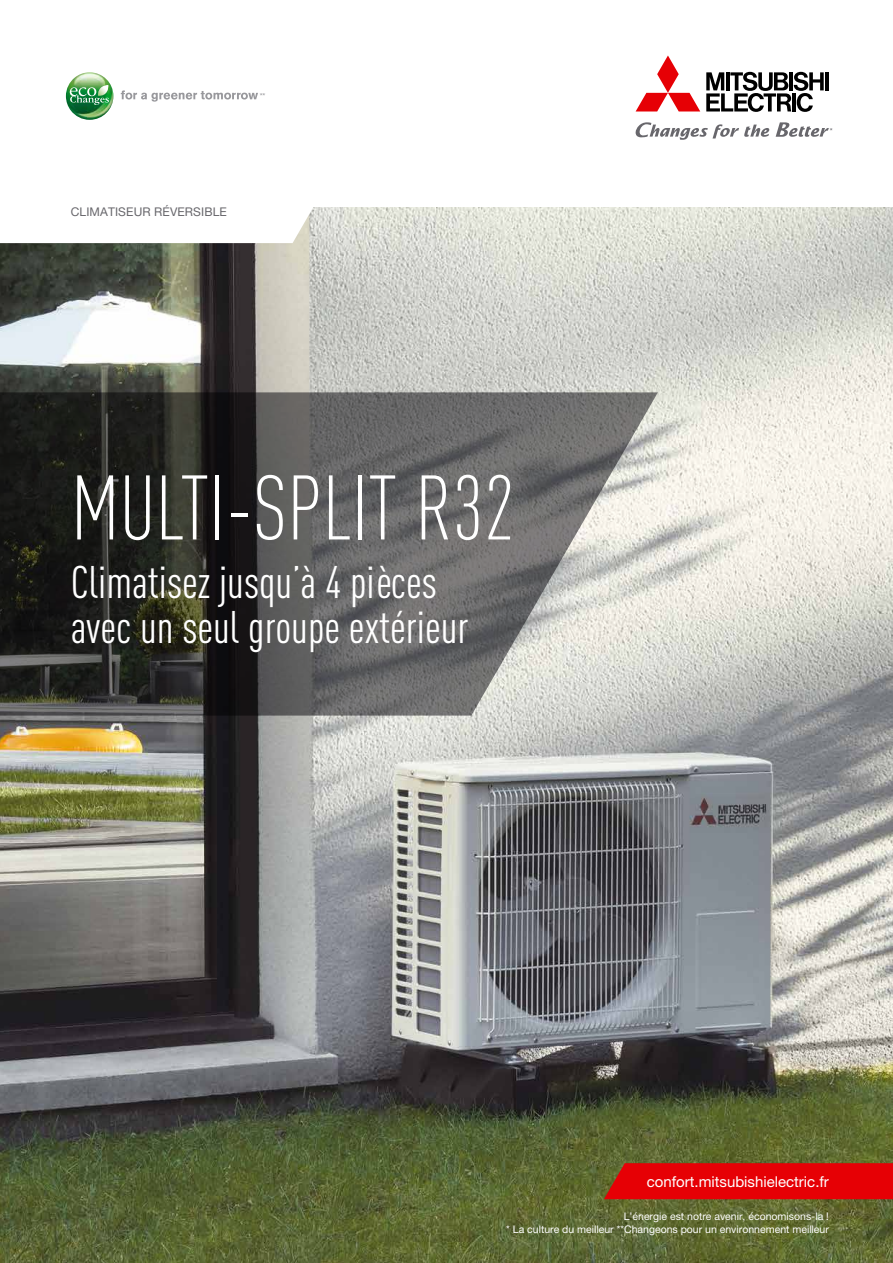
<style>
.page{position:relative;width:893px;height:1263px;background:#fff}
.page>*{position:absolute;margin:0;border:0;box-sizing:border-box;transform-origin:0 0}
.t1{font:300 90px "DIN Cond";color:#fff}
.t2{font:45px/45px "DIN Cond";color:#fff}
.t3{font:15px "Helvetica Neue LT Pro";color:#fff}
.t4{font:12px "Helvetica Neue LT Pro";letter-spacing:.01em;color:#68676c}
.t5{font:10.5px/13.5px "Helvetica Neue LT Pro";color:#fff;text-align:right}
.t6{font:8.4px "Helvetica Neue LT Pro";color:#98989c}
.t7{font:8.4px "Helvetica Neue LT Pro";color:#68676c}
</style>
<div class="page">
<svg style="left:636px;top:55px;width:64px;height:56px"></svg>
<hr style="left:825px;top:72px;width:4px;height:18px;background:#000">
<svg style="left:706px;top:72px;width:118px;height:40px"></svg>
<svg style="left:776px;top:122px;width:53px;height:15px"></svg>
<svg style="left:635px;top:122px;width:134px;height:18px"></svg>
<svg style="left:121px;top:90px;width:137px;height:12px"></svg>
<img style="left:66px;top:72px;width:47px;height:48px">
<svg style="left:70px;top:85px;width:39px;height:20px"></svg>
<img style="left:0;top:207px;width:893px;height:1056px">
<svg style="left:0;top:207px;width:329px;height:36px"></svg>
<div style="left:604px;top:1163px;width:289px;height:36px;background:#e60005"></div>
<svg style="left:0;top:392px;width:658px;height:324px;background:#5d5d5b"></svg>
<p class="t6" style="left:260px;top:91px;width:7px">**</p>
<p class="t4" style="left:71px;top:205px;width:158px">CLIMATISEUR RÉVERSIBLE</p>
<h1 class="t1" style="left:71px;top:456px;width:445px">MULTI-SPLIT R32</h1>
<h2 class="t2" style="left:71px;top:559px;width:399px">Climatisez jusqu’à 4 pièces avec un seul groupe extérieur</h2>
<p class="t7" style="left:830px;top:126px;width:4px">*</p>
<h3 class="t3" style="left:647px;top:1172px;width:184px">confort.mitsubishielectric.fr</h3>
<p class="t5" style="left:506px;top:1209px;width:324px">L’énergie est notre avenir, économisons-la !<br>* La culture du meilleur **Changeons pour un environnement meilleur</p>
</div>
